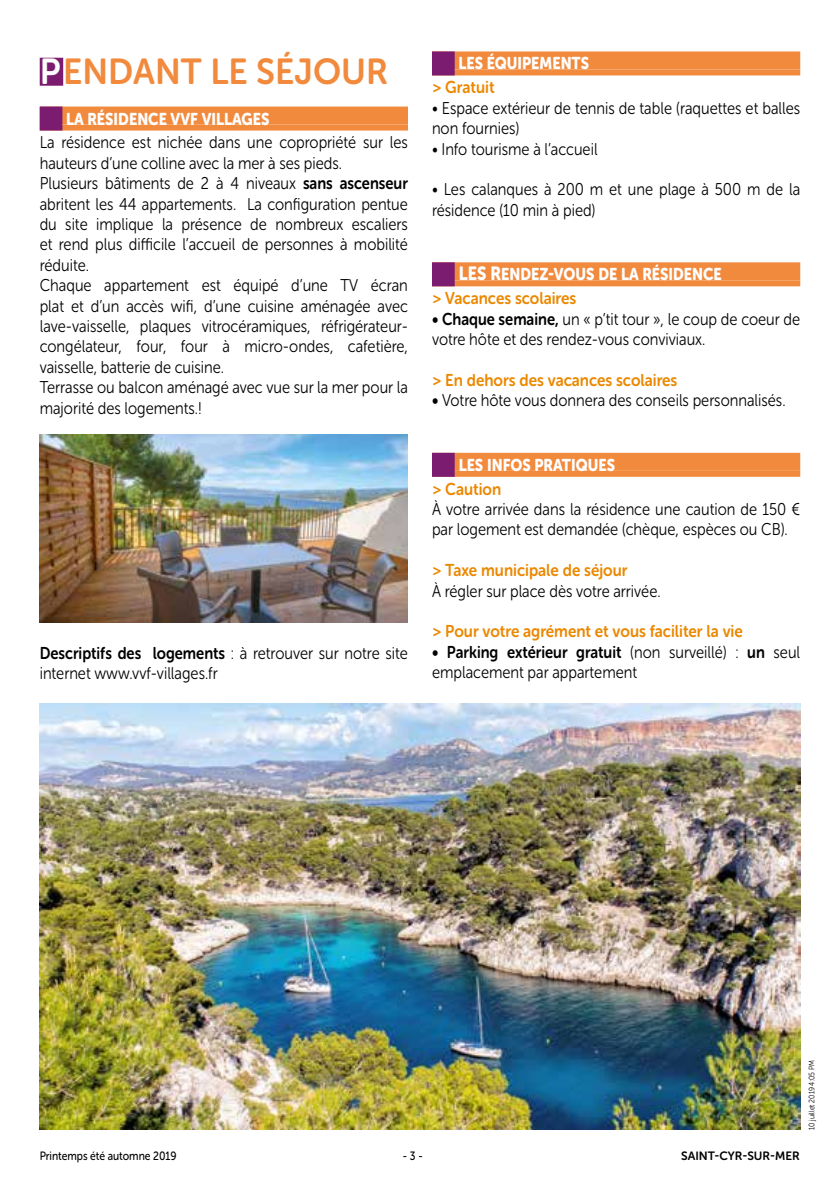
<style>
.page{position:relative;width:840px;height:1191px;background:#fff}
.page>*{position:absolute;margin:0;border:0;box-sizing:border-box;transform-origin:0 0}
.t1{font:36px "Museo Sans Rounded 700";color:#f18a3d;scale:.96 1}
.t2{font:17px/20.4px "Museo Sans Rounded 300";color:#000;scale:.87 1}
.t3{font:17px "Museo Sans Rounded 700";color:#eb8800;scale:.9 1}
.t4{font:17px "Museo Sans Rounded 700";color:#000;scale:.87 1}
.t5{font:17px "Museo Sans Rounded 900";color:#fff;scale:.87 1}
.t6{font:12px "Museo Sans Rounded 500";color:#000;scale:.87 1}
.t7{font:12px "Museo Sans Rounded 700";color:#000}
.t8{font:8px "Museo Sans Rounded 300";color:#000;scale:.87 1}
.s1{color:#fff}
.s2{font-family:"Museo Sans Rounded 700"}
.s3{font-family:"Museo Sans Rounded 300"}
.s4{font-size:19px}
</style>
<div class="page">
<div style="left:40px;top:58px;width:23px;height:28px;background:#7b1c70"></div>
<div style="left:40px;top:107px;width:368px;height:18px;background:#f18a3d"></div>
<div style="left:40px;top:125px;width:368px;height:6px;background:#f18a3d"></div>
<div style="left:40px;top:107px;width:22px;height:24px;background:#7b1c70"></div>
<img style="left:40px;top:434px;width:367px;height:189px">
<div style="left:432px;top:51px;width:367px;height:18px;background:#f18a3d"></div>
<div style="left:432px;top:69px;width:367px;height:6px;background:#f18a3d"></div>
<div style="left:432px;top:51px;width:22px;height:24px;background:#7b1c70"></div>
<div style="left:432px;top:262px;width:367px;height:18px;background:#f18a3d"></div>
<div style="left:432px;top:280px;width:367px;height:6px;background:#f18a3d"></div>
<div style="left:432px;top:262px;width:22px;height:24px;background:#7b1c70"></div>
<div style="left:432px;top:453px;width:367px;height:18px;background:#f18a3d"></div>
<div style="left:432px;top:471px;width:367px;height:6px;background:#f18a3d"></div>
<div style="left:432px;top:453px;width:22px;height:24px;background:#7b1c70"></div>
<img style="left:40px;top:703px;width:759px;height:426px">
<h1 class="t1" style="left:40px;top:51px;width:364px"><span class="s1">P</span>ENDANT LE SÉJOUR</h1>
<p class="t5" style="left:66px;top:109px;width:235px">LA RÉSIDENCE VVF VILLAGES</p>
<p class="t2" style="left:40px;top:132px;width:424px">La résidence est nichée dans une copropriété sur les hauteurs d’une colline avec la mer à ses pieds.<br>Plusieurs bâtiments de 2 à 4 niveaux <span class="s2">sans ascenseur </span>abritent les 44 appartements. La configuration pentue du site implique la présence de nombreux escaliers et rend plus difficile l’accueil de personnes à mobilité réduite.<br>Chaque appartement est équipé d’une TV écran plat et d’un accès wifi, d’une cuisine aménagée avec lave-vaisselle, plaques vitrocéramiques, réfrigérateur&shy;congélateur, four, four à micro-ondes, cafetière, vaisselle, batterie de cuisine.<br>Terrasse ou balcon aménagé avec vue sur la mer pour la majorité des logements.!</p>
<p class="t4" style="left:40px;top:643px;width:424px">Descriptifs des logements <span class="s3">: à retrouver sur notre site</span></p>
<p class="t2" style="left:40px;top:663px;width:206px">internet www.vvf-villages.fr</p>
<p class="t5" style="left:458px;top:54px;width:152px">LES ÉQUIPEMENTS</p>
<p class="t3" style="left:432px;top:78px;width:71px">&gt; Gratuit</p>
<p class="t2" style="left:432px;top:98px;width:424px">• Espace extérieur de tennis de table (raquettes et balles non fournies)</p>
<p class="t2" style="left:432px;top:139px;width:192px">• Info tourisme à l’accueil</p>
<p class="t2" style="left:432px;top:179px;width:424px">• Les calanques à 200 m et une plage à 500 m de la résidence (10 min à pied)</p>
<p class="t5" style="left:458px;top:265px;width:304px"><span class="s4">LES R</span>ENDEZ-VOUS DE LA RÉSIDENCE</p>
<p class="t3" style="left:432px;top:289px;width:162px">&gt; Vacances scolaires</p>
<p class="t2" style="left:432px;top:309px;width:424px"><span class="s2">• Chaque semaine,</span> un « p’tit tour », le coup de coeur de votre hôte et des rendez-vous conviviaux.</p>
<p class="t3" style="left:432px;top:370px;width:274px">&gt; En dehors des vacances scolaires</p>
<p class="t2" style="left:432px;top:390px;width:407px"><span class="s2">•</span> Votre hôte vous donnera des conseils personnalisés.</p>
<p class="t5" style="left:458px;top:455px;width:181px">LES INFOS PRATIQUES</p>
<p class="t3" style="left:432px;top:479px;width:78px">&gt; Caution</p>
<p class="t2" style="left:432px;top:499px;width:424px">À votre arrivée dans la résidence une caution de 150 € par logement est demandée (chèque, espèces ou CB).</p>
<p class="t3" style="left:432px;top:561px;width:219px">&gt; Taxe municipale de séjour</p>
<p class="t2" style="left:432px;top:581px;width:264px">À régler sur place dès votre arrivée.</p>
<p class="t3" style="left:432px;top:622px;width:347px">&gt; Pour votre agrément et vous faciliter la vie</p>
<p class="t4" style="left:432px;top:642px;width:424px">• Parking extérieur gratuit <span class="s3">(non surveillé) :</span> un <span class="s3">seul</span></p>
<p class="t2" style="left:432px;top:662px;width:237px">emplacement par appartement</p>
<p class="t6" style="left:40px;top:1148px;width:159px">Printemps été automne 2019</p>
<p class="t6" style="left:403px;top:1148px;width:24px">- 3 -</p>
<p class="t7" style="left:680px;top:1148px;width:120px">SAINT-CYR-SUR-MER</p>
<p class="t8" style="left:807px;top:1130px;width:82px;rotate:-90deg">10 juillet 2019 4:05 PM</p>
</div>
